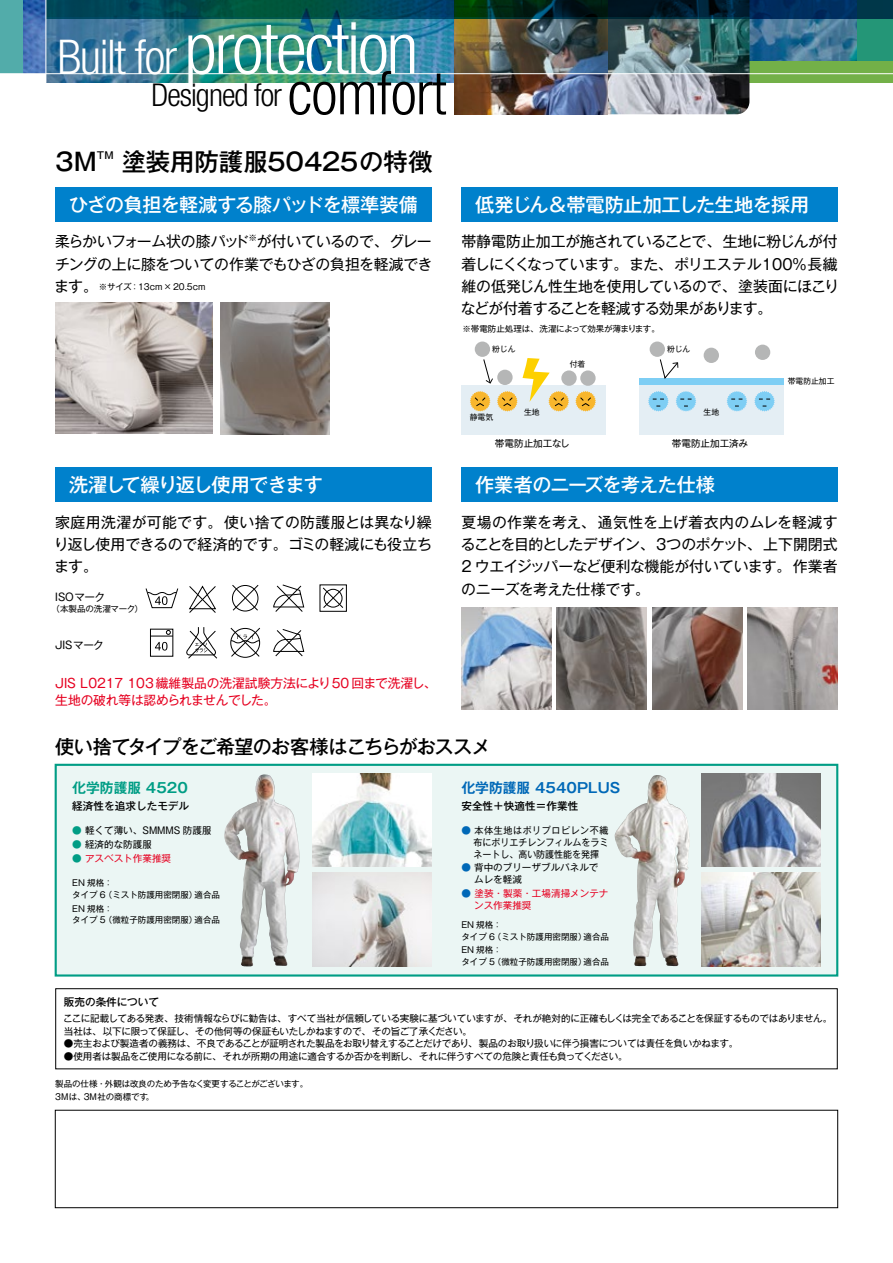
<style>
.page{position:relative;width:893px;height:1263px;background:#fff}
.page>*{position:absolute;margin:0;border:0;box-sizing:border-box;transform-origin:0 0}
.t1{font:300 condensed 72px "Helvetica Neue LT Std";letter-spacing:-.03em;color:#fff}
.t2{font:300 condensed 60px "Helvetica Neue LT Std";letter-spacing:-.01em;color:#000}
.t3{font:300 condensed 48px "Helvetica Neue LT Std";letter-spacing:-.03em;color:#fff}
.t4{font:300 condensed 31.5px "Helvetica Neue LT Std";letter-spacing:-.03em;color:#000}
.t5{font:500 24.45px "Gothic MB101 Pro";letter-spacing:-.005em;color:#000}
.t6{font:500 19.2px "Gothic MB101 Pro";letter-spacing:-.035em;color:#fff}
.t7{font:500 19.2px "Gothic MB101 Pro";letter-spacing:-.045em;color:#000}
.t8{font:500 19.2px "Gothic MB101 Pro";letter-spacing:-.01em;color:#fff}
.t9{font:14.85px/22.4px "Gothic MB101 Pro";letter-spacing:-.02em;color:#000;text-align:justify}
.t10{font:700 13.8px "Gothic MB101 Pro De";color:#0068b7}
.t11{font:700 13.8px "Gothic MB101 Pro De";color:#009d85}
.t12{font:12.75px/17px "Gothic MB101 Pro";letter-spacing:-.005em;color:#e60020}
.t13{font:500 10.65px "Gothic MB101 Pro";color:#000}
.t14{font:10.65px "Gothic MB101 Pro";color:#000}
.t15{font:500 9.75px "Gothic MB101 Pro";color:#000}
.t16{font:9.6px/12.8px "Gothic MB101 Pro";letter-spacing:-.01em;color:#000}
.t17{font:9.6px "Gothic MB101 Pro";letter-spacing:-.03em;color:#000}
.t18{font:9.6px/11.7px "Gothic MB101 Pro";letter-spacing:-.01em;color:#000;text-align:justify;scale:.94 1}
.t19{font:9.6px/11.7px "Gothic MB101 Pro";color:#e60020}
.t20{font:8.7px "Gothic MB101 Pro";color:#000}
.t21{font:8.55px/13.8px "Gothic MB101 Pro";color:#000}
.t22{font:8.55px/12.8px "Gothic MB101 Pro";letter-spacing:-.025em;color:#000}
.t23{font:8.55px "Gothic MB101 Pro";letter-spacing:-.02em;color:#000}
.t24{font:7.8px "Gothic MB101 Pro";color:#000}
.s1{font-size:48px}
.s2{font-size:31.5px}
.s3{color:#009d85}
.s4{color:#0068b7}
</style>
<div class="page">
<div style="left:0;top:0;width:893px;height:74px;background:#52acaa"></div>
<div style="left:26px;top:0;width:867px;height:74px;background:#73b048"></div>
<img style="left:749px;top:19px;width:109px;height:41px">
<div style="left:858px;top:0;width:35px;height:60px;background:#249677"></div>
<img style="left:608px;top:74px;width:141px;height:40px">
<img style="left:47px;top:74px;width:407px;height:9px">
<img style="left:23px;top:0;width:23px;height:73px">
<img style="left:454px;top:74px;width:154px;height:40px">
<svg style="left:47px;top:0;width:846px;height:19px"></svg>
<img style="left:47px;top:17px;width:702px;height:56px">
<hr style="left:0;top:73px;width:893px;height:1px;background:#fff">
<hr style="left:46px;top:0;width:1px;height:83px;background:#fff">
<div style="left:55px;top:188px;width:377px;height:34px;background:#0081cc"></div>
<div style="left:55px;top:468px;width:377px;height:34px;background:#0081cc"></div>
<div style="left:461px;top:188px;width:377px;height:34px;background:#0081cc"></div>
<div style="left:461px;top:468px;width:377px;height:34px;background:#0081cc"></div>
<img style="left:55px;top:302px;width:158px;height:132px">
<img style="left:557px;top:607px;width:90px;height:102px">
<img style="left:652px;top:607px;width:90px;height:102px">
<img style="left:747px;top:607px;width:91px;height:102px">
<img style="left:461px;top:607px;width:90px;height:102px">
<img style="left:221px;top:302px;width:108px;height:132px">
<div style="left:55px;top:988px;width:783px;height:81px;border:1px solid #000"></div>
<div style="left:55px;top:764px;width:783px;height:212px;background:#ebf6f4;border:2px solid #009d85"></div>
<img style="left:224px;top:776px;width:64px;height:191px">
<img style="left:614px;top:775px;width:70px;height:192px">
<img style="left:313px;top:773px;width:119px;height:94px">
<img style="left:702px;top:773px;width:119px;height:94px">
<img style="left:313px;top:873px;width:119px;height:93px">
<img style="left:702px;top:873px;width:119px;height:93px">
<svg style="left:230px;top:627px;width:31px;height:31px"></svg>
<svg style="left:231px;top:585px;width:28px;height:26px"></svg>
<svg style="left:323px;top:587px;width:21px;height:21px"></svg>
<svg style="left:273px;top:629px;width:32px;height:28px"></svg>
<svg style="left:273px;top:584px;width:32px;height:28px"></svg>
<svg style="left:186px;top:627px;width:31px;height:32px"></svg>
<svg style="left:150px;top:630px;width:23px;height:21px"></svg>
<svg style="left:145px;top:588px;width:34px;height:20px"></svg>
<svg style="left:189px;top:585px;width:27px;height:28px"></svg>
<div style="left:320px;top:584px;width:27px;height:28px;border:1px solid #000"></div>
<div style="left:461px;top:385px;width:145px;height:50px;background:#e4eef4"></div>
<div style="left:639px;top:385px;width:145px;height:50px;background:#e4eef4"></div>
<div style="left:639px;top:378px;width:145px;height:7px;background:#7ecef4"></div>
<svg style="left:648px;top:391px;width:21px;height:21px"></svg>
<svg style="left:676px;top:391px;width:20px;height:21px"></svg>
<svg style="left:727px;top:391px;width:20px;height:21px"></svg>
<svg style="left:754px;top:391px;width:21px;height:21px"></svg>
<svg style="left:575px;top:391px;width:21px;height:21px"></svg>
<div style="left:475px;top:341px;width:15px;height:16px;background:#b5b6b6;border-radius:50%"></div>
<div style="left:650px;top:341px;width:15px;height:16px;background:#b5b6b6;border-radius:50%"></div>
<div style="left:561px;top:370px;width:16px;height:16px;background:#b5b6b6;border-radius:50%"></div>
<div style="left:580px;top:370px;width:16px;height:16px;background:#b5b6b6;border-radius:50%"></div>
<svg style="left:470px;top:358px;width:99px;height:54px"></svg>
<div style="left:704px;top:348px;width:15px;height:15px;background:#b5b6b6;border-radius:50%"></div>
<div style="left:755px;top:345px;width:15px;height:15px;background:#b5b6b6;border-radius:50%"></div>
<svg style="left:659px;top:359px;width:20px;height:20px"></svg>
<div style="left:55px;top:1110px;width:783px;height:98px;border:1px solid #000"></div>
<h3 class="t3" style="left:57px;top:29px;width:70px">Built</h3>
<h1 class="t1" style="left:135px;top:7px;width:285px"><span class="s1">for</span> protection</h1>
<h2 class="t2" style="left:254px;top:59px;width:194px"><span class="s2">for</span> comfort</h2>
<h3 class="t4" style="left:151px;top:77px;width:99px">Designed</h3>
<h3 class="t5" style="left:55px;top:142px;width:43px">3M</h3>
<p class="t15" style="left:97px;top:148px;width:18px">TM</p>
<h3 class="t5" style="left:122px;top:142px;width:312px">塗装用防護服50425の特徴</h3>
<p class="t6" style="left:69px;top:189px;width:350px">ひざの負担を軽減する膝パッドを標準装備</p>
<p class="t8" style="left:475px;top:189px;width:336px">低発じん＆帯電防止加工した生地を採用</p>
<p class="t9" style="left:257px;top:228px;width:176px">が付いているので、グレー</p>
<p class="t9" style="left:54px;top:228px;width:379px;text-align:left">柔らかいフォーム状の膝パッド<br>チングの上に膝をついての作業でもひざの負担を軽減できます。</p>
<p class="t9" style="left:461px;top:228px;width:380px">帯静電防止加工が施されていることで、生地に粉じんが付着しにくくなっています。また、ポリエステル100%長繊維の低発じん性生地を使用しているので、塗装面にほこりなどが付着することを軽減する効果があります。</p>
<p class="t20" style="left:248px;top:231px;width:10px">※</p>
<p class="t21" style="left:99px;top:279px;width:108px">※サイズ：13cm×20.5cm</p>
<p class="t6" style="left:69px;top:469px;width:255px">洗濯して繰り返し使用できます</p>
<p class="t9" style="left:54px;top:509px;width:380px">家庭用洗濯が可能です。使い捨ての防護服とは異なり繰り返し使用できるので経済的です。ゴミの軽減にも役立ちます。</p>
<p class="t14" style="left:55px;top:588px;width:51px">ISOマーク</p>
<p class="t21" style="left:51px;top:600px;width:93px">（本製品の洗濯マーク(</p>
<p class="t14" style="left:55px;top:636px;width:50px">JISマーク</p>
<p class="t12" style="left:55px;top:673px;width:383px">JIS L0217 103 繊維製品の洗濯試験方法により50 回まで洗濯し、生地の破れ等は認められませんでした。</p>
<p class="t23" style="left:462px;top:321px;width:199px">※帯電防止処理は、洗濯によって効果が薄まります。</p>
<p class="t24" style="left:492px;top:343px;width:25px">粉じん</p>
<p class="t24" style="left:570px;top:358px;width:17px">付着</p>
<p class="t24" style="left:667px;top:343px;width:25px">粉じん</p>
<p class="t24" style="left:470px;top:411px;width:25px">静電気</p>
<p class="t24" style="left:524px;top:406px;width:17px">生地</p>
<p class="t24" style="left:704px;top:406px;width:17px">生地</p>
<p class="t16" style="left:495px;top:436px;width:76px">帯電防止加工なし</p>
<p class="t16" style="left:672px;top:436px;width:78px">帯電防止加工済み</p>
<p class="t6" style="left:475px;top:469px;width:241px">作業者のニーズを考えた仕様</p>
<p class="t24" style="left:788px;top:374px;width:48px">帯電防止加工</p>
<p class="t9" style="left:461px;top:509px;width:378px">夏場の作業を考え、通気性を上げ着衣内のムレを軽減することを目的としたデザイン、３つのポケット、上下開閉式2 ウエイジッパーなど便利な機能が付いています。作業者のニーズを考えた仕様です。</p>
<p class="t7" style="left:55px;top:730px;width:437px">使い捨てタイプをご希望のお客様はこちらがおススメ</p>
<p class="t11" style="left:72px;top:776px;width:117px">化学防護服 4520</p>
<p class="t13" style="left:72px;top:797px;width:118px">経済性を追求したモデル</p>
<p class="t16" style="left:72px;top:823px;width:141px"><span class="s3">●</span> 軽くて薄い、SMMMS 防護服</p>
<p class="t16" style="left:72px;top:837px;width:81px"><span class="s3">●</span> 経済的な防護服</p>
<p class="t19" style="left:72px;top:851px;width:100px"><span class="s3">●</span> アスベスト作業推奨</p>
<p class="t21" style="left:72px;top:875px;width:42px">EN 規格：</p>
<p class="t21" style="left:72px;top:886px;width:127px">タイプ （6 ミスト防護用密閉服）<br>EN 規格：</p>
<p class="t21" style="left:195px;top:886px;width:27px">適合品</p>
<p class="t21" style="left:72px;top:912px;width:127px">タイプ （5 微粒子防護用密閉服）</p>
<p class="t21" style="left:195px;top:912px;width:27px">適合品</p>
<p class="t10" style="left:461px;top:776px;width:160px">化学防護服 4540PLUS</p>
<p class="t13" style="left:461px;top:797px;width:118px">安全性＋快適性＝作業性</p>
<p class="t18" style="left:461px;top:823px;width:158px"><span class="s4">●</span> 本体生地はポリプロピレン不織　布にポリエチレンフィルムをラミ　ネートし、高い防護性能を発揮</p>
<p class="t16" style="left:461px;top:861px;width:139px;line-height:11.7px"><span class="s4">●</span> 背中のブリーザブルパネルで　ムレを軽減</p>
<p class="t19" style="left:461px;top:886px;width:149px"><span class="s4">●</span> 塗装・製薬・工場清掃メンテナ　ンス作業推奨</p>
<p class="t21" style="left:461px;top:916px;width:42px">EN 規格：</p>
<p class="t21" style="left:461px;top:928px;width:127px">タイプ （6 ミスト防護用密閉服）<br>EN 規格：</p>
<p class="t21" style="left:584px;top:928px;width:27px">適合品</p>
<p class="t21" style="left:461px;top:954px;width:127px">タイプ （5 微粒子防護用密閉服）</p>
<p class="t21" style="left:584px;top:954px;width:27px">適合品</p>
<p class="t13" style="left:64px;top:993px;width:97px">販売の条件について</p>
<p class="t16" style="left:63px;top:1010px;width:770px">ここに記載してある発表、技術情報ならびに勧告は、すべて当社が信頼している実験に基づいていますが、それが絶対的に正確もしくは完全であることを保証するものではありません。当社は、以下に限って保証し、その他何等の保証もいたしかねますので、その旨ご了承ください。</p>
<p class="t16" style="left:64px;top:1036px;width:676px">●売主および製造者の義務は、不良であることが証明された製品をお取り替えすることだけであり、製品のお取り扱いに伴う損害については責任を負いかねます。</p>
<p class="t17" style="left:64px;top:1048px;width:565px">●使用者は製品をご使用になる前に、それが所期の用途に適合するか否かを判断し、それに伴うすべての危険と責任も負ってください。</p>
<p class="t22" style="left:146px;top:1076px;width:164px;text-indent:-91px">製品の仕様・外観は改良のため予告なく変更することがございます。。</p>
<p class="t21" style="left:84px;top:1088px;width:66px">3M社の商標です</p>
<p class="t21" style="left:55px;top:1088px;width:32px">3Mは、</p>
</div>
